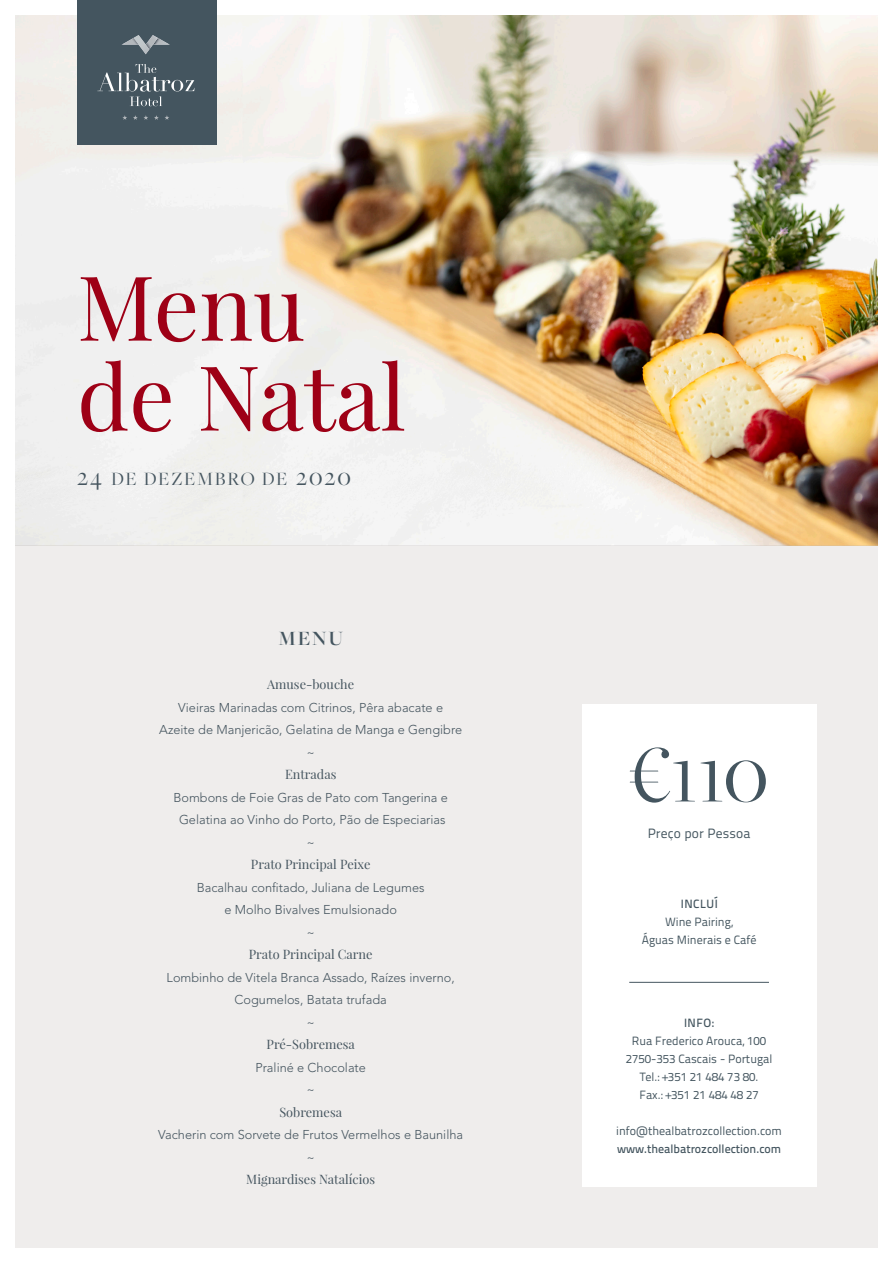
<style>
.page{position:relative;width:893px;height:1263px;background:#fff}
.page>*{position:absolute;margin:0;border:0;box-sizing:border-box;transform-origin:0 0}
.t1{font:90px "Playfair Display";color:#9e0016}
.t2{font:84.9px "Freight Big Pro";color:#44555f}
.t3{font:600 21px "Freight Big Pro";color:#44555f}
.t4{font:19.5px "Freight Big Pro";letter-spacing:.09em;color:#45555f}
.t5{font:13.5px "Titillium Text 14 L 400 wt";letter-spacing:.01em;color:#44555f}
.t6{font:300 12.75px "Avenir LT Std";color:#45555f}
.t7{font:12.75px "Playfair Display";color:#45555f}
.t8{font:12px "Titillium Text 14 L 400 wt";color:#44555f}
.t9{font:12px "Titillium Text 14 L 600 wt";color:#44555f}
.s1{font-size:25.5px}
</style>
<div class="page">
<img style="left:15px;top:15px;width:863px;height:530px">
<div style="left:15px;top:545px;width:863px;height:703px;background:#efedec"></div>
<div style="left:77px;top:0;width:139px;height:145px;background:#44555f"></div>
<svg style="left:122px;top:115px;width:47px;height:5px"></svg>
<svg style="left:121px;top:35px;width:49px;height:19px"></svg>
<svg style="left:97px;top:64px;width:98px;height:42px"></svg>
<div style="left:582px;top:704px;width:234px;height:482px;background:#fff"></div>
<hr style="left:629px;top:982px;width:140px;height:1px;background:#45555f">
<p class="t1" style="left:77px;top:251px;width:230px">Menu</p>
<p class="t1" style="left:77px;top:341px;width:331px">de Natal</p>
<p class="t4" style="left:77px;top:467px;width:275px"><span class="s1">24</span> DE DEZEMBRO DE <span class="s1">2020</span></p>
<p class="t3" style="left:278px;top:624px;width:66px">MENU</p>
<p class="t7" style="left:267px;top:676px;width:88px">Amuse-bouche</p>
<p class="t6" style="left:178px;top:700px;width:266px">Vieiras Marinadas com Citrinos, Pêra abacate e</p>
<p class="t6" style="left:159px;top:722px;width:304px">Azeite de Manjericão, Gelatina de Manga e Gengibre</p>
<p class="t6" style="left:306px;top:745px;width:10px">~</p>
<p class="t7" style="left:285px;top:766px;width:53px">Entradas</p>
<p class="t6" style="left:173px;top:790px;width:276px">Bombons de Foie Gras de Pato com Tangerina e</p>
<p class="t6" style="left:179px;top:812px;width:268px">Gelatina ao Vinho do Porto, Pão de Especiarias</p>
<p class="t6" style="left:306px;top:835px;width:10px">~</p>
<p class="t7" style="left:251px;top:856px;width:121px">Prato Principal Peixe</p>
<p class="t6" style="left:197px;top:880px;width:229px">Bacalhau confitado, Juliana de Legumes</p>
<p class="t6" style="left:224px;top:902px;width:174px">e Molho Bivalves Emulsionado</p>
<p class="t6" style="left:306px;top:925px;width:10px">~</p>
<p class="t7" style="left:249px;top:946px;width:126px">Prato Principal Carne</p>
<p class="t6" style="left:167px;top:970px;width:290px">Lombinho de Vitela Branca Assado, Raízes inverno,</p>
<p class="t6" style="left:235px;top:992px;width:154px">Cogumelos, Batata trufada</p>
<p class="t6" style="left:306px;top:1015px;width:10px">~</p>
<p class="t7" style="left:267px;top:1036px;width:90px">Pré-Sobremesa</p>
<p class="t6" style="left:255px;top:1060px;width:112px">Praliné e Chocolate</p>
<p class="t6" style="left:306px;top:1082px;width:10px">~</p>
<p class="t7" style="left:279px;top:1104px;width:64px">Sobremesa</p>
<p class="t6" style="left:158px;top:1127px;width:306px">Vacherin com Sorvete de Frutos Vermelhos e Baunilha</p>
<p class="t6" style="left:306px;top:1150px;width:10px">~</p>
<p class="t7" style="left:246px;top:1171px;width:130px">Mignardises Natalícios</p>
<p class="t2" style="left:630px;top:719px;width:140px">€110</p>
<p class="t5" style="left:648px;top:825px;width:104px">Preço por Pessoa</p>
<p class="t9" style="left:681px;top:897px;width:38px">INCLUÍ</p>
<p class="t8" style="left:665px;top:915px;width:69px">Wine Pairing,</p>
<p class="t8" style="left:642px;top:933px;width:116px">Águas Minerais e Café</p>
<p class="t9" style="left:684px;top:1016px;width:32px">INFO:</p>
<p class="t8" style="left:632px;top:1034px;width:136px">Rua Frederico Arouca, 100</p>
<p class="t8" style="left:626px;top:1052px;width:148px">2750-353 Cascais - Portugal</p>
<p class="t8" style="left:640px;top:1070px;width:120px">Tel.: +351 21 484 73 80.</p>
<p class="t8" style="left:639px;top:1088px;width:121px">Fax.: +351 21 484 48 27</p>
<p class="t8" style="left:616px;top:1124px;width:167px">info@thealbatrozcollection.com</p>
<p class="t9" style="left:617px;top:1142px;width:166px">www.thealbatrozcollection.com</p>
</div>
